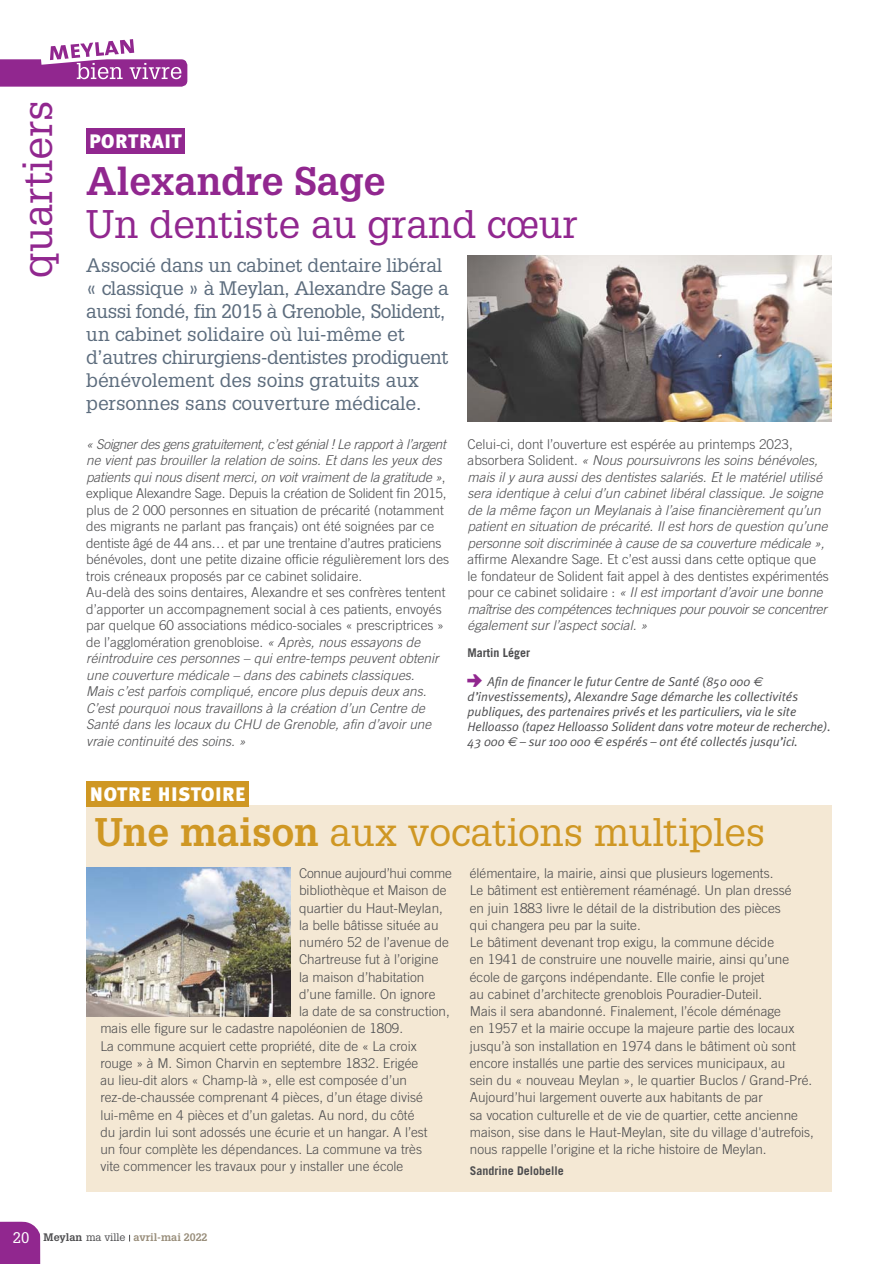
<style>
.page{position:relative;width:895px;height:1264px;background:#fff}
.page>*{position:absolute;margin:0;border:0;box-sizing:border-box;transform-origin:0 0}
.t1{font:41.25px "Glypha LT";color:#91278f}
.t2{font:39px "Glypha LT";color:#cf9723}
.t3{font:39px "Glypha LT";color:#91278f}
.t4{font:700 39px "Glypha";color:#91278f}
.t5{font:900 19.5px "Meta Plus";letter-spacing:.03em;color:#fff}
.t6{font:19.2px/23px "Glypha LT";letter-spacing:-.01em;color:#5c6c7d}
.t7{font:300 13.5px/16.5px "Trade Gothic";color:#4c4c4e}
.t8{font:italic 300 13.5px/16.5px "Trade Gothic";color:#4c4c4e}
.t9{font:300 13.5px "Trade Gothic";letter-spacing:-.02em;color:#4c4c4e}
.t10{font:italic 12.75px/15px "Meta Plus Normal";color:#4c4c4e}
.t11{font:700 12px "Trade Gothic";color:#4c4c4e}
.t12{font:700 10.65px "Glypha";color:#988d7a}
.s1{font-style:italic}
.s2{font-style:normal}
.s3{font-family:"Pointers";font-style:normal;font-size:18px;color:#91278f}
.s4{font-family:"Euro Sans"}
.s5{font-family:"Glypha";font-weight:700}
.s6{font-family:"Glypha LT";font-weight:400;font-size:15px;color:#fff}
.s7{color:#4c4c4e}
.s8{font-family:"Glypha LT";font-weight:400;color:#4c4c4e}
</style>
<div class="page">
<svg style="left:0;top:39px;width:187px;height:48px"></svg>
<div style="left:86px;top:804px;width:745px;height:387px;background:#f4e8d4"></div>
<div style="left:86px;top:128px;width:99px;height:25px;background:#91278f"></div>
<div style="left:86px;top:780px;width:163px;height:26px;background:#cf9723"></div>
<img style="left:86px;top:867px;width:205px;height:149px">
<div style="left:0;top:1221px;width:40px;height:42px;background:#91278f"></div>
<img style="left:468px;top:255px;width:363px;height:166px">
<h1 class="t1" style="left:23px;top:277px;width:179px;rotate:-90deg">quartiers</h1>
<h3 class="t5" style="left:89px;top:133px;width:94px">PORTRAIT</h3>
<h2 class="t4" style="left:86px;top:166px;width:300px">Alexandre Sage</h2>
<h2 class="t3" style="left:86px;top:210px;width:493px">Un dentiste au grand cœur</h2>
<p class="t6" style="left:86px;top:255px;width:364px">Associé dans un cabinet dentaire libéral « classique » à Meylan, Alexandre Sage a aussi fondé, fin 2015 à Grenoble, Solident, un cabinet solidaire où lui-même et d’autres chirurgiens-dentistes prodiguent bénévolement des soins gratuits aux personnes sans couverture médicale.</p>
<p class="t7" style="left:86px;top:437px;width:364px"><span class="s1">« Soignerdes gens gratuitement,c’estgénial!Le rapportà l’argent ne vient pas brouiller la relation de soins. Et dans les yeux des patients quinous disentmerci,on voitvraimentde la gratitude »</span>, explique Alexandre Sage. Depuis la création de Solident fin 2015, plus de 2 000 personnes en situation de précarité (notamment des migrants ne parlant pas français) ont été soignées par ce dentiste âgé de 44 ans… et par une trentaine d’autres praticiens bénévoles, dont une petite dizaine officie régulièrement lors des trois créneaux proposés par ce cabinet solidaire.<br>Au-delà des soins dentaires, Alexandre et ses confrères tentent d’apporter un accompagnement social à ces patients, envoyés par quelque 60 associations médico-sociales « prescriptrices » de l’agglomération grenobloise. <span class="s1">« Après, nous essayons de réintroduire ces personnes – qui entre-temps peuvent obtenir une couverture médicale – dans des cabinets classiques.<br>Mais c’est parfois compliqué, encore plus depuis deux ans.<br>C’est pourquoi nous travaillons à la création d’un Centre de Santé dans les locaux du CHU de Grenoble, afin d’avoir une vraie continuité des soins. »</span></p>
<p class="t8" style="left:467px;top:437px;width:364px"><span class="s2">Celui-ci, dont l’ouverture est espérée au printemps 2023,<br>a b s o r b e r a S o l i d e n t .</span> « Nous poursuivrons les soins bénévoles, mais il y aura aussi des dentistes salariés. Et le matériel utilisé sera identique à celui d’un cabinet libéral classique. Je soigne de la même façon un Meylanais à l’aise financièrement qu’un patient en situation de précarité. Il est hors de question qu’une personne soit discriminée à cause de sa couverture médicale »,</p>
<p class="t7" style="left:467px;top:552px;width:363px">affirme Alexandre Sage. Et c’est aussi dans cette optique que<br>le fondateur de Solident fait appel à des dentistes expérimentés po u r ce ca b i n et so l i d a i re : <span class="s1">« Il est important d’avoir une bonne maîtrise des compétences techniques pourpouvoirse concentrer également sur l’aspect social. »</span></p>
<p class="t11" style="left:467px;top:648px;width:64px">Martin Léger</p>
<p class="t10" style="left:467px;top:675px;width:364px"><span class="s3">2</span> Afin de financer le futur Centre de Santé (850 000 <span class="s4">€ </span>d’investissements), Alexandre Sage démarche les collectivités publiques, des partenaires privés et les particuliers, via le site Helloasso (tapez Helloasso Solident dans votre moteur de recherche).<br>43 000 <span class="s4">€</span> – sur 100 000 <span class="s4">€</span> espérés – ont été collectés jusqu’ici.</p>
<h3 class="t5" style="left:90px;top:786px;width:157px">NOTRE HISTOIRE</h3>
<h2 class="t2" style="left:95px;top:817px;width:672px"><span class="s5">Une maison</span> aux vocations multiples</h2>
<p class="t9" style="left:299px;top:868px;width:154px">Connue aujourd’hui comme</p>
<p class="t7" style="left:299px;top:883px;width:149px">bibliothèque et Maison de</p>
<p class="t7" style="left:299px;top:900px;width:145px">quartier du Haut-Meylan,</p>
<p class="t7" style="left:299px;top:917px;width:141px">la belle bâtisse située au</p>
<p class="t7" style="left:299px;top:935px;width:151px">numéro 52 de l’avenue de</p>
<p class="t7" style="left:299px;top:952px;width:141px">Chartreuse fut à l’origine</p>
<p class="t7" style="left:299px;top:969px;width:127px">la maison d’habitation</p>
<p class="t7" style="left:299px;top:986px;width:138px">d’une famille. On ignore</p>
<p class="t7" style="left:299px;top:1004px;width:152px">la date de sa construction,</p>
<p class="t7" style="left:100px;top:1021px;width:304px">mais elle figure sur le cadastre napoléonien de 1809.</p>
<p class="t7" style="left:100px;top:1038px;width:318px">La commune acquiert cette propriété, dite de « La croix</p>
<p class="t7" style="left:100px;top:1055px;width:319px">rouge » à M. Simon Charvin en septembre 1832. Erigée</p>
<p class="t7" style="left:100px;top:1073px;width:308px">au lieu-dit alors « Champ-là », elle est composée d’un</p>
<p class="t7" style="left:100px;top:1090px;width:324px">rez-de-chaussée comprenant 4 pièces, d’un étage divisé</p>
<p class="t7" style="left:100px;top:1107px;width:315px">lui-même en 4 pièces et d’un galetas. Au nord, du côté</p>
<p class="t7" style="left:100px;top:1124px;width:329px">du jardin lui sont adossés une écurie et un hangar. A l’est</p>
<p class="t7" style="left:100px;top:1142px;width:323px">un four complète les dépendances. La commune va très</p>
<p class="t7" style="left:100px;top:1159px;width:304px">vite commencer les travaux pour y installer une école</p>
<p class="t7" style="left:470px;top:865px;width:345px;line-height:17.2px">élémentaire, la mairie, ainsi que plusieurs logements.<br>Le bâtiment est entièrement réaménagé. Un plan dressé<br>en juin 1883 livre le détail de la distribution des pièces<br>qui changera peu par la suite.<br>Le bâtiment devenant trop exigu, la commune décide<br>en 1941 de construire une nouvelle mairie, ainsi qu’une école de garçons indépendante. Elle confie le projet<br>au cabinet d’architecte grenoblois Pouradier-Duteil.<br>Mais il sera abandonné. Finalement, l’école déménage<br>en 1957 et la mairie occupe la majeure partie des locaux jusqu’à son installation en 1974 dans le bâtiment où sont encore installés une partie des services municipaux, au<br>sein du « nouveau Meylan », le quartier Buclos / Grand-Pré.<br>Aujourd’hui largement ouverte aux habitants de par<br>sa vocation culturelle et de vie de quartier, cette ancienne maison, sise dans le Haut-Meylan, site du village d'autrefois, nous rappelle l’origine et la riche histoire de Meylan.</p>
<p class="t11" style="left:470px;top:1166px;width:95px">Sandrine Delobelle</p>
<p class="t12" style="left:13px;top:1232px;width:196px"><span class="s6">20</span> <span class="s7">Meylan</span> <span class="s8">ma ville</span> avril-mai 2022</p>
</div>
